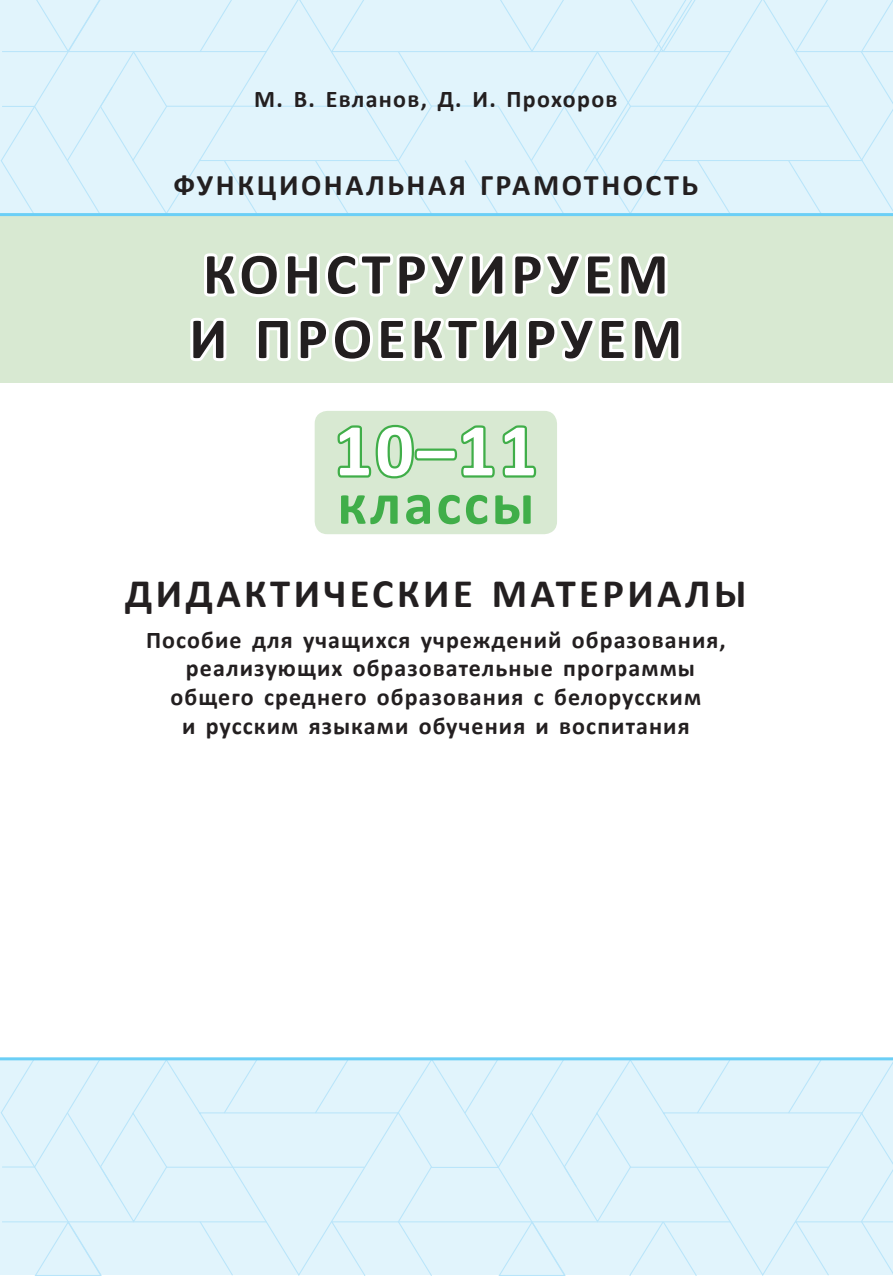
<style>
.page{position:relative;width:893px;height:1276px;background:#fff}
.page>*{position:absolute;margin:0;border:0;box-sizing:border-box;transform-origin:0 0}
.t1{font:700 75px "Calibri";color:#fff}
.t2{font:700 60px "Calibri";letter-spacing:.045em;color:#40ae49}
.t3{font:700 58.5px/64.5px "Calibri";letter-spacing:.085em;color:#231f20}
.t4{font:700 40.5px "Calibri";letter-spacing:.085em;color:#231f20}
.t5{font:700 30px "Calibri";letter-spacing:.085em;color:#231f20}
.t6{font:700 24px/28.5px "Calibri";letter-spacing:.045em;color:#231f20;text-align:center}
</style>
<div class="page">
<div style="left:315px;top:411px;width:242px;height:123px;background:#d8e9d2;border-radius:13px"></div>
<div style="left:0;top:215px;width:893px;height:168px;background:#d8e9d2"></div>
<div style="left:0;top:0;width:893px;height:215px;background:#e1f4fc"></div>
<hr style="left:331px;top:51px;width:399px;height:1px;background:#b9e5fa">
<svg style="left:1px;top:0;width:431px;height:213px"></svg>
<svg style="left:465px;top:0;width:428px;height:213px"></svg>
<hr style="left:2px;top:106px;width:33px;height:1px;background:#b9e5fa">
<hr style="left:431px;top:105px;width:67px;height:2px;background:#b9e5fa">
<hr style="left:0;top:213px;width:893px;height:3px;background:#6bcff6">
<div style="left:0;top:1060px;width:893px;height:216px;background:#e1f4fc"></div>
<hr style="left:2px;top:1166px;width:33px;height:1px;background:#b9e5fa">
<hr style="left:431px;top:1167px;width:67px;height:1px;background:#b9e5fa">
<hr style="left:0;top:1057px;width:893px;height:3px;background:#6bcff6">
<svg style="left:337px;top:424px;width:200px;height:55px"></svg>
<svg style="left:190px;top:253px;width:492px;height:109px"></svg>
<p class="t6" style="left:254px;top:85px;width:365px">М. В. Евланов, Д. И. Прохоров</p>
<p class="t5" style="left:174px;top:164px;width:526px">ФУНКЦИОНАЛЬНАЯ ГРАМОТНОСТЬ</p>
<p class="t3" style="left:189px;top:241px;width:494px">КОНСТРУИРУЕМ<br>И ПРОЕКТИРУЕМ</p>
<p class="t1" style="left:334px;top:397px;width:204px">10–11</p>
<p class="t2" style="left:337px;top:461px;width:199px">классы</p>
<p class="t4" style="left:125px;top:564px;width:623px">ДИДАКТИЧЕСКИЕ МАТЕРИАЛЫ</p>
<p class="t6" style="left:146px;top:625px;width:581px">Пособие для учащихся учреждений образования, реализующих образовательные программы общего среднего образования с белорусским<br>и русским языками обучения и воспитания</p>
</div>
